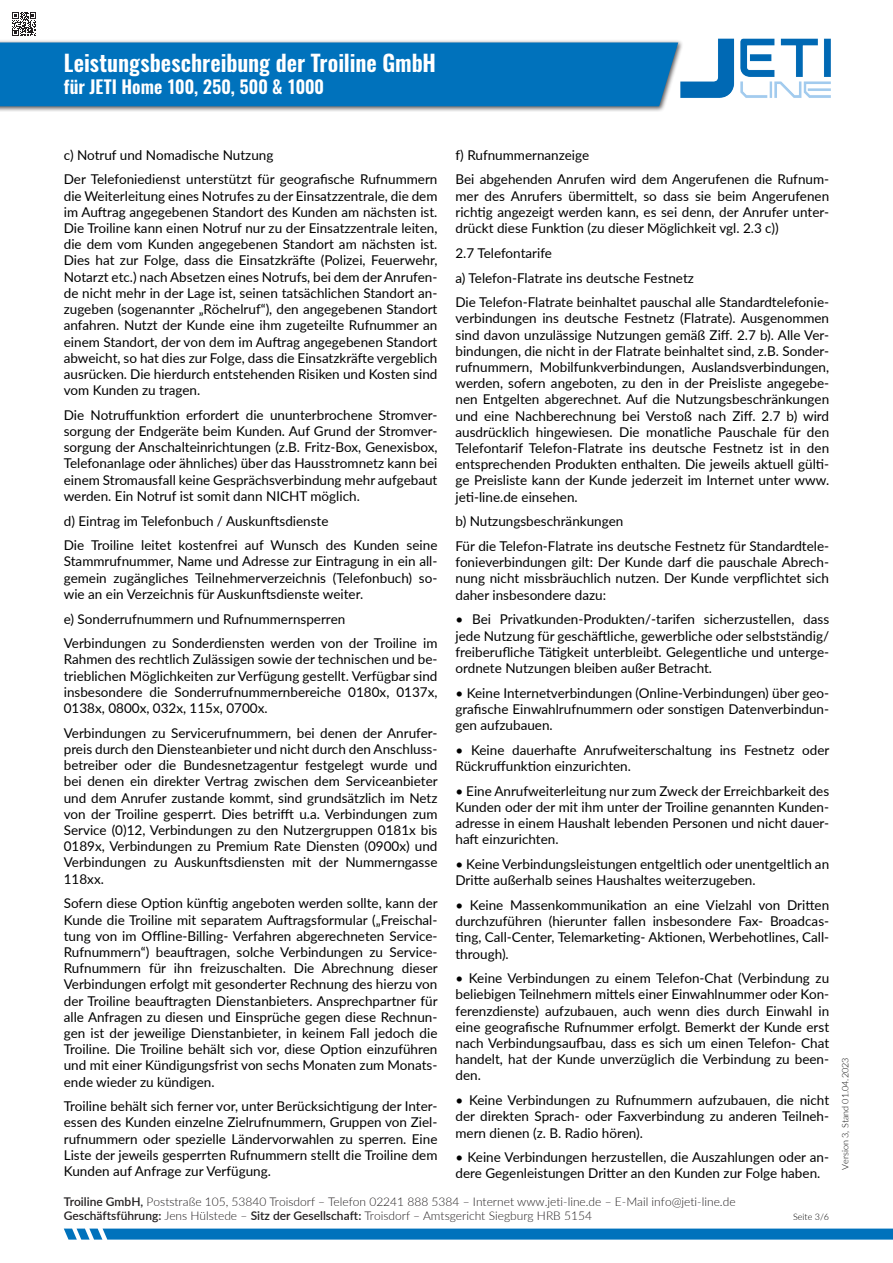
<style>
.page{position:relative;width:893px;height:1263px;background:#fff}
.page>*{position:absolute;margin:0;border:0;box-sizing:border-box;transform-origin:0 0}
.t1{font:600 22.5px "Oswald";letter-spacing:-.005em;color:#fff}
.t2{font:600 18px "Oswald";letter-spacing:.005em;color:#fff}
.Text__9_Px__schwarz{font:13.5px/16.2px "Lato";color:#000;text-align:justify}
.t3{font:300 12px/14.4px "Lato";color:#231f20}
.t4{font:300 9px "Lato";color:#000}
.s1{font-weight:600}
</style>
<div class="page">
<div style="left:0;top:39px;width:684px;height:73px;background:#231f20;opacity:.75"></div>
<div style="left:0;top:43px;width:678px;height:63px;background:#0072bc"></div>
<svg style="left:64px;top:1228px;width:829px;height:11px;background:#127cc0"></svg>
<img style="left:678px;top:38px;width:153px;height:61px">
<svg style="left:12px;top:12px;width:24px;height:24px"></svg>
<h1 class="t1" style="left:64px;top:47px;width:374px">Leistungsbeschreibung der Troiline GmbH</h1>
<h2 class="t2" style="left:64px;top:74px;width:262px">für JETI Home 100, 250, 500 &amp; 1000</h2>
<p class="Text__9_Px__schwarz" style="left:64px;top:146px;width:211px">c) Notruf und Nomadische Nutzung</p>
<p class="Text__9_Px__schwarz" style="left:64px;top:171px;width:375px">Der Telefoniedienst unterstützt für geografische Rufnummern die Weiterleitung eines Notrufes zu der Einsatzzentrale, die dem im Auftrag angegebenen Standort des Kunden am nächsten ist.<br>Die Troiline kann einen Notruf nur zu der Einsatzzentrale leiten, die dem vom Kunden angegebenen Standort am nächsten ist.<br>Dies hat zur Folge, dass die Einsatzkräfte (Polizei, Feuerwehr, Notarzt etc.) nach Absetzen eines Notrufs, bei dem der Anrufen&shy;de nicht mehr in der Lage ist, seinen tatsächlichen Standort an&shy;zugeben (sogenannter „Röchelruf“), den angegebenen Standort anfahren. Nutzt der Kunde eine ihm zugeteilte Rufnummer an einem Standort, der von dem im Auftrag angegebenen Standort abweicht, so hat dies zur Folge, dass die Einsatzkräfte vergeblich ausrücken. Die hierdurch entstehenden Risiken und Kosten sind vom Kunden zu tragen.</p>
<p class="Text__9_Px__schwarz" style="left:64px;top:406px;width:375px">Die Notruffunktion erfordert die ununterbrochene Stromver&shy;sorgung der Endgeräte beim Kunden. Auf Grund der Stromver&shy;sorgung der Anschalteinrichtungen (z.B. Fritz-Box, Genexisbox, Telefonanlage oder ähnliches) über das Hausstromnetz kann bei einem Stromausfall keine Gesprächsverbindung mehr aufgebaut werden. Ein Notruf ist somit dann NICHT möglich.</p>
<p class="Text__9_Px__schwarz" style="left:64px;top:512px;width:266px">d) Eintrag im Telefonbuch / Auskunftsdienste</p>
<p class="Text__9_Px__schwarz" style="left:64px;top:537px;width:375px">Die Troiline leitet kostenfrei auf Wunsch des Kunden seine Stammrufnummer, Name und Adresse zur Eintragung in ein all&shy;gemein zugängliches Teilnehmerverzeichnis (Telefonbuch) so&shy;wie an ein Verzeichnis für Auskunftsdienste weiter.</p>
<p class="Text__9_Px__schwarz" style="left:64px;top:610px;width:283px">e) Sonderrufnummern und Rufnummernsperren</p>
<p class="Text__9_Px__schwarz" style="left:64px;top:635px;width:375px">Verbindungen zu Sonderdiensten werden von der Troiline im Rahmen des rechtlich Zulässigen sowie der technischen und be&shy;trieblichen Möglichkeiten zur Verfügung gestellt. Verfügbar sind insbesondere die Sonderrufnummernbereiche 0180x, 0137x, 0138x, 0800x, 032x, 115x, 0700x.</p>
<p class="Text__9_Px__schwarz" style="left:64px;top:724px;width:375px">Verbindungen zu Servicerufnummern, bei denen der Anrufer&shy;preis durch den Diensteanbieter und nicht durch den Anschluss&shy;betreiber oder die Bundesnetzagentur festgelegt wurde und bei denen ein direkter Vertrag zwischen dem Serviceanbieter und dem Anrufer zustande kommt, sind grundsätzlich im Netz von der Troiline gesperrt. Dies betrifft u.a. Verbindungen zum Service (0)12, Verbindungen zu den Nutzergruppen 0181x bis 0189x, Verbindungen zu Premium Rate Diensten (0900x) und Verbindungen zu Auskunftsdiensten mit der Nummerngasse 118xx.</p>
<p class="Text__9_Px__schwarz" style="left:64px;top:895px;width:375px">Sofern diese Option künftig angeboten werden sollte, kann der Kunde die Troiline mit separatem Auftragsformular („Freischal&shy;tung von im Offline-Billing- Verfahren abgerechneten Service-Rufnummern“) beauftragen, solche Verbindungen zu Service-Rufnummern für ihn freizuschalten. Die Abrechnung dieser Verbindungen erfolgt mit gesonderter Rechnung des hierzu von der Troiline beauftragten Dienstanbieters. Ansprechpartner für alle Anfragen zu diesen und Einsprüche gegen diese Rechnun&shy;gen ist der jeweilige Dienstanbieter, in keinem Fall jedoch die Troiline. Die Troiline behält sich vor, diese Option einzuführen und mit einer Kündigungsfrist von sechs Monaten zum Monats&shy;ende wieder zu kündigen.</p>
<p class="Text__9_Px__schwarz" style="left:64px;top:1098px;width:375px">Troiline behält sich ferner vor, unter Berücksichtigung der Inter&shy;essen des Kunden einzelne Zielrufnummern, Gruppen von Ziel&shy;rufnummern oder spezielle Ländervorwahlen zu sperren. Eine Liste der jeweils gesperrten Rufnummern stellt die Troiline dem Kunden auf Anfrage zur Verfügung.</p>
<p class="Text__9_Px__schwarz" style="left:455px;top:146px;width:135px">f) Rufnummernanzeige</p>
<p class="Text__9_Px__schwarz" style="left:455px;top:171px;width:375px">Bei abgehenden Anrufen wird dem Angerufenen die Rufnum&shy;mer des Anrufers übermittelt, so dass sie beim Angerufenen richtig angezeigt werden kann, es sei denn, der Anrufer unter&shy;drückt diese Funktion (zu dieser Möglichkeit vgl. 2.3 c))</p>
<p class="Text__9_Px__schwarz" style="left:455px;top:244px;width:98px">2.7 Telefontarife</p>
<p class="Text__9_Px__schwarz" style="left:455px;top:269px;width:240px">a) Telefon-Flatrate ins deutsche Festnetz</p>
<p class="Text__9_Px__schwarz" style="left:455px;top:294px;width:375px">Die Telefon-Flatrate beinhaltet pauschal alle Standardtelefonie&shy;verbindungen ins deutsche Festnetz (Flatrate). Ausgenommen sind davon unzulässige Nutzungen gemäß Ziff. 2.7 b). Alle Ver&shy;bindungen, die nicht in der Flatrate beinhaltet sind, z.B. Sonder&shy;rufnummern, Mobilfunkverbindungen, Auslandsverbindungen, werden, sofern angeboten, zu den in der Preisliste angegebe&shy;nen Entgelten abgerechnet. Auf die Nutzungsbeschränkungen und eine Nachberechnung bei Verstoß nach Ziff. 2.7 b) wird ausdrücklich hingewiesen. Die monatliche Pauschale für den Telefontarif Telefon-Flatrate ins deutsche Festnetz ist in den entsprechenden Produkten enthalten. Die jeweils aktuell gülti&shy;ge Preisliste kann der Kunde jederzeit im Internet unter www. jeti-line.de einsehen.</p>
<p class="Text__9_Px__schwarz" style="left:455px;top:513px;width:169px">b) Nutzungsbeschränkungen</p>
<p class="Text__9_Px__schwarz" style="left:455px;top:537px;width:375px">Für die Telefon-Flatrate ins deutsche Festnetz für Standardtele&shy;fonieverbindungen gilt: Der Kunde darf die pauschale Abrech&shy;nung nicht missbräuchlich nutzen. Der Kunde verpflichtet sich daher insbesondere dazu:</p>
<p class="Text__9_Px__schwarz" style="left:455px;top:611px;width:375px">• Bei Privatkunden-Produkten/-tarifen sicherzustellen, dass jede Nutzung für geschäftliche, gewerbliche oder selbstständig/ freiberufliche Tätigkeit unterbleibt. Gelegentliche und unterge&shy;ordnete Nutzungen bleiben außer Betracht.</p>
<p class="Text__9_Px__schwarz" style="left:455px;top:684px;width:375px">• Keine Internetverbindungen (Online-Verbindungen) über geo&shy;grafische Einwahlrufnummern oder sonstigen Datenverbindun&shy;gen aufzubauen.</p>
<p class="Text__9_Px__schwarz" style="left:455px;top:741px;width:375px">• Keine dauerhafte Anrufweiterschaltung ins Festnetz oder<br>Rückruffunktion einzurichten.</p>
<p class="Text__9_Px__schwarz" style="left:455px;top:782px;width:375px">• Eine Anrufweiterleitung nur zum Zweck der Erreichbarkeit des Kunden oder der mit ihm unter der Troiline genannten Kunden&shy;adresse in einem Haushalt lebenden Personen und nicht dauer&shy;haft einzurichten.</p>
<p class="Text__9_Px__schwarz" style="left:455px;top:855px;width:375px">• Keine Verbindungsleistungen entgeltlich oder unentgeltlich an<br>Dritte außerhalb seines Haushaltes weiterzugeben.</p>
<p class="Text__9_Px__schwarz" style="left:455px;top:896px;width:375px">• Keine Massenkommunikation an eine Vielzahl von Dritten durchzuführen (hierunter fallen insbesondere Fax- Broadcas&shy;ting, Call-Center, Telemarketing- Aktionen, Werbehotlines, Call&shy;through).</p>
<p class="Text__9_Px__schwarz" style="left:455px;top:970px;width:375px">• Keine Verbindungen zu einem Telefon-Chat (Verbindung zu beliebigen Teilnehmern mittels einer Einwahlnummer oder Kon&shy;ferenzdienste) aufzubauen, auch wenn dies durch Einwahl in eine geografische Rufnummer erfolgt. Bemerkt der Kunde erst nach Verbindungsaufbau, dass es sich um einen Telefon- Chat handelt, hat der Kunde unverzüglich die Verbindung zu been&shy;den.</p>
<p class="Text__9_Px__schwarz" style="left:455px;top:1091px;width:375px">• Keine Verbindungen zu Rufnummern aufzubauen, die nicht der direkten Sprach- oder Faxverbindung zu anderen Teilneh&shy;mern dienen (z. B. Radio hören).</p>
<p class="Text__9_Px__schwarz" style="left:455px;top:1149px;width:375px">• Keine Verbindungen herzustellen, die Auszahlungen oder an&shy;dere Gegenleistungen Dritter an den Kunden zur Folge haben.</p>
<p class="t3" style="left:64px;top:1194px;width:673px"><span class="s1">Troiline GmbH,</span> Poststraße 105, 53840 Troisdorf – Telefon 02241 888 5384 – Internet www.jeti-line.de – E-Mail info@jeti-line.de<br><span class="s1">Geschäftsführung:</span> Jens Hülstede – <span class="s1">Sitz der Gesellschaft:</span> Troisdorf – Amtsgericht Siegburg HRB 5154</p>
<p class="t4" style="left:793px;top:1211px;width:38px">Seite 3/6</p>
<p class="t4" style="left:839px;top:1170px;width:114px;rotate:-90deg">Version 3, Stand 01.04.2023</p>
</div>
